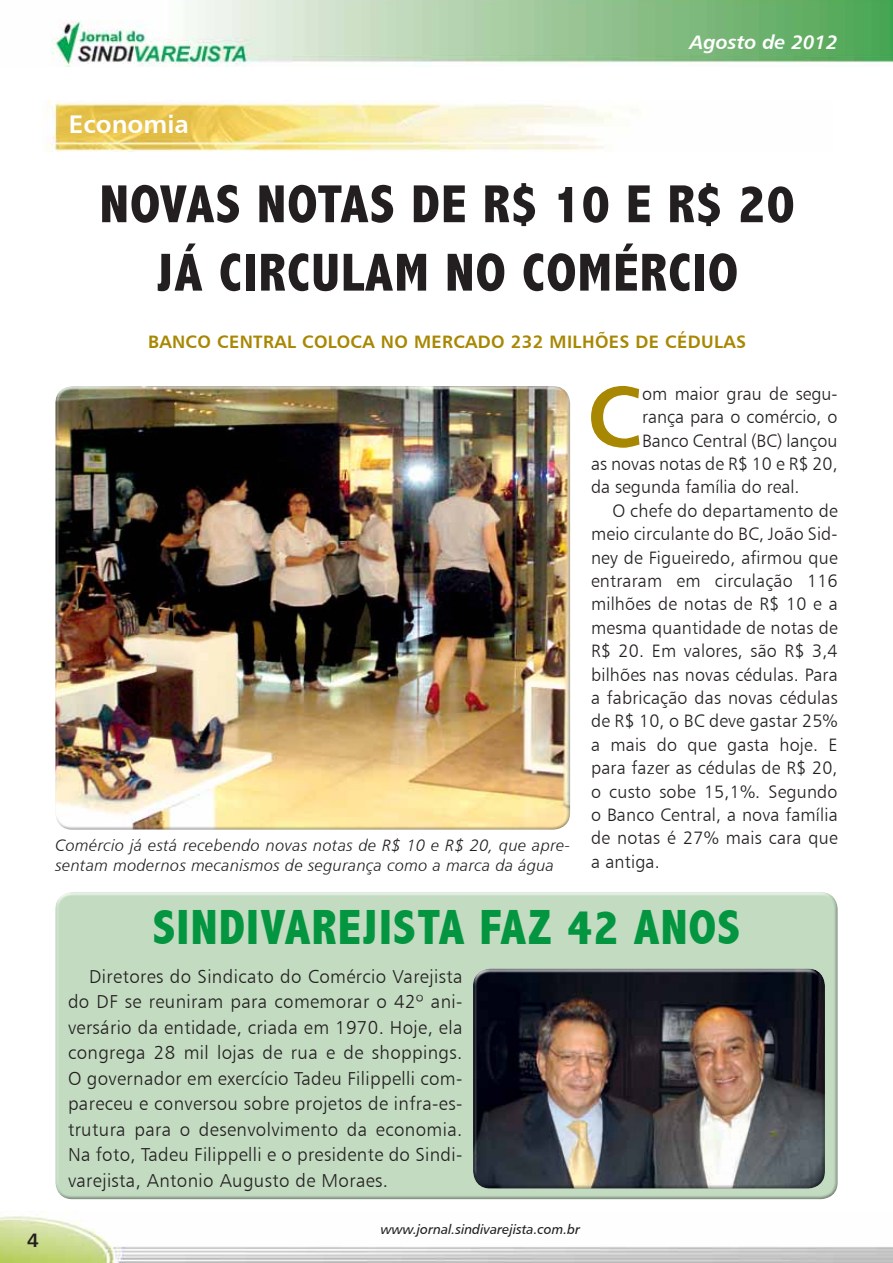
<style>
.page{position:relative;width:893px;height:1263px;background:#fff}
.page>*{position:absolute;margin:0;border:0;box-sizing:border-box;transform-origin:0 0}
.t1{font:85.5px "Humanist 777 BT Bold B";color:#a88702}
.t2{font:800 condensed 54px "Abadi";letter-spacing:.025em;color:#231f20}
.t3{font:800 condensed 49.5px "Abadi";letter-spacing:.025em;color:#03953f}
.t4{font:25.5px "Humanist 777 BT Bold B";color:#fff}
.t5{font:19.5px "Humanist 777 BT Bold Italic B";color:#fff}
.t6{font:19.5px "Humanist 777 BT Bold B";color:#231f20}
.t7{font:18.75px/25.5px "Humanist 777 BT Light B";letter-spacing:.02em;color:#231f20;text-align:justify}
.t8{font:18px "Humanist 777 BT Light B";letter-spacing:.01em;color:#231f20}
.t9{font:18px "Humanist 777 BT Bold B";letter-spacing:.02em;color:#a88702}
.t10{font:16.5px/19.8px "Humanist 777 BT Light Italic B";letter-spacing:.02em;color:#231f20}
.t11{font:13.5px "Humanist 777 BT Italic B";color:#231f20}
</style>
<div class="page">
<img style="left:51px;top:0;width:842px;height:66px">
<img style="left:0;top:1211px;width:893px;height:52px">
<img style="left:46px;top:101px;width:567px;height:50px">
<div style="left:55px;top:386px;width:516px;height:444px;background:#231f20;opacity:.75"></div>
<div style="left:53px;top:892px;width:785px;height:308px;background:#c2dbc1"></div>
<div style="left:472px;top:969px;width:354px;height:222px;background:#231f20;opacity:.75"></div>
<p class="t5" style="left:689px;top:30px;width:150px">Agosto de 2012</p>
<h3 class="t4" style="left:69px;top:108px;width:121px">Economia</h3>
<p class="t6" style="left:27px;top:1228px;width:13px">4</p>
<h2 class="t2" style="left:100px;top:173px;width:29px">NOVAS</h2>
<h2 class="t2" style="left:257px;top:173px;width:539px">NOTAS DE R$ 10 E R$ 20</h2>
<h2 class="t2" style="left:156px;top:241px;width:86px">JÁ CIRC</h2>
<h2 class="t2" style="left:312px;top:241px;width:353px">ULAM NO COMÉRCIO</h2>
<p class="t9" style="left:148px;top:330px;width:600px">BANCO CENTRAL COLOCA NO MERCADO 232 MILHÕES DE CÉDULAS</p>
<p class="t10" style="left:55px;top:835px;width:516px">Comércio já está recebendo novas notas de R$ 10 e R$ 20, que apre&shy;sentam modernos mecanismos de segurança como a marca da água</p>
<h1 class="t1" style="left:587px;top:363px;width:56px">C</h1>
<p class="t8" style="left:642px;top:382px;width:197px">om maior grau de segu-</p>
<p class="t8" style="left:642px;top:406px;width:197px">rança para o comércio, o</p>
<p class="t8" style="left:642px;top:429px;width:197px">Banco Central (BC) lançou</p>
<p class="t8" style="left:591px;top:453px;width:248px">as novas notas de R$ 10 e R$ 20,</p>
<p class="t8" style="left:591px;top:476px;width:210px">da segunda família do real.</p>
<p class="t8" style="left:612px;top:499px;width:227px">O chefe do departamento de</p>
<p class="t8" style="left:591px;top:523px;width:248px">meio circulante do BC, João Sid-</p>
<p class="t8" style="left:591px;top:546px;width:248px">ney de Figueiredo, afirmou que</p>
<p class="t8" style="left:591px;top:570px;width:248px">entraram em circulação 116</p>
<p class="t8" style="left:591px;top:593px;width:248px">milhões de notas de R$ 10 e a</p>
<p class="t8" style="left:591px;top:616px;width:248px">mesma quantidade de notas de</p>
<p class="t8" style="left:591px;top:640px;width:248px">R$ 20. Em valores, são R$ 3,4</p>
<p class="t8" style="left:591px;top:663px;width:248px">bilhões nas novas cédulas. Para</p>
<p class="t8" style="left:591px;top:687px;width:248px">a fabricação das novas cédulas</p>
<p class="t8" style="left:591px;top:710px;width:248px">de R$ 10, o BC deve gastar 25%</p>
<p class="t8" style="left:591px;top:733px;width:248px">a mais do que gasta hoje. E</p>
<p class="t8" style="left:591px;top:757px;width:248px">para fazer as cédulas de R$ 20,</p>
<p class="t8" style="left:591px;top:780px;width:248px">o custo sobe 15,1%. Segundo</p>
<p class="t8" style="left:591px;top:804px;width:248px">o Banco Central, a nova família</p>
<p class="t8" style="left:591px;top:827px;width:248px">de notas é 27% mais cara que</p>
<p class="t8" style="left:591px;top:850px;width:70px">a antiga.</p>
<h3 class="t3" style="left:153px;top:899px;width:24px">SINDIVARE</h3>
<h3 class="t3" style="left:362px;top:899px;width:299px">JISTA FAZ 42 ANOS</h3>
<p class="t7" style="left:68px;top:963px;width:396px;text-indent:21px">Diretores do Sindicato do Comércio Varejista do DF se reuniram para comemorar o 42º ani&shy;versário da entidade, criada em 1970. Hoje, ela congrega 28 mil lojas de rua e de shoppings.<br>O governador em exercício Tadeu Filippelli com&shy;pareceu e conversou sobre projetos de infra-es&shy;trutura para o desenvolvimento da economia.<br>Na foto, Tadeu Filippelli e o presidente do Sindi&shy;varejista, Antonio Augusto de Moraes.</p>
<p class="t11" style="left:381px;top:1221px;width:201px">www.jornal.sindivarejista.com.br</p>
</div>
